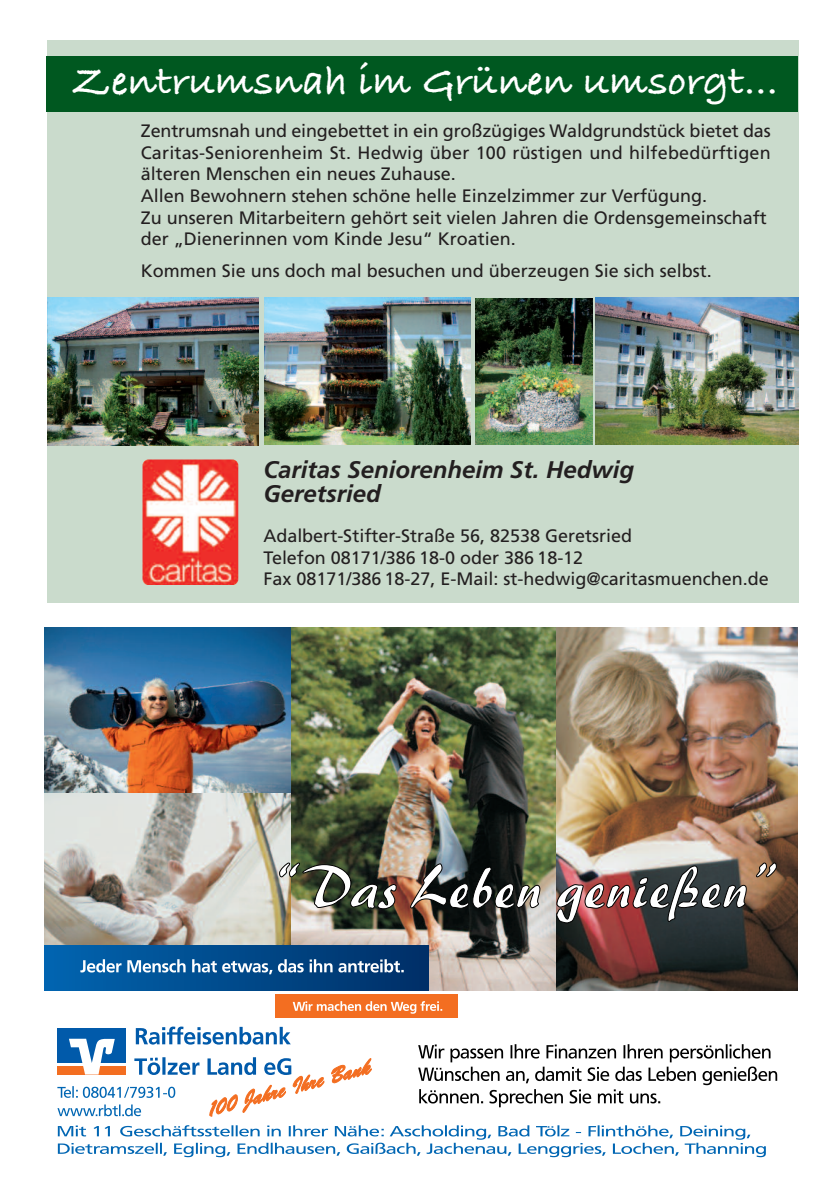
<style>
.page{position:relative;width:840px;height:1191px;background:#fff}
.page>*{position:absolute;margin:0;border:0;box-sizing:border-box;transform-origin:0 0}
.t1{font:43px "Bradley Hand ITCTT Bold";color:#fff}
.t2{font:italic 700 24px/24px "Frutiger";color:#231f20}
.t3{font:18px/21.6px "Frutiger";color:#231f20}
</style>
<div class="page">
<div style="left:47px;top:40px;width:751px;height:562px;background:#cadbcc"></div>
<img style="left:142px;top:459px;width:96px;height:126px;border-radius:6px">
<img style="left:48px;top:298px;width:211px;height:147px">
<img style="left:475px;top:298px;width:116px;height:146px">
<img style="left:264px;top:297px;width:206px;height:147px">
<div style="left:46px;top:57px;width:751px;height:55px;background:#005820"></div>
<img style="left:595px;top:298px;width:202px;height:146px">
<img style="left:290px;top:627px;width:265px;height:363px">
<img style="left:44px;top:627px;width:246px;height:318px">
<img style="left:555px;top:627px;width:241px;height:363px">
<svg style="left:58px;top:1125px;width:707px;height:32px"></svg>
<div style="left:44px;top:945px;width:384px;height:45px;background:linear-gradient(to right,#0165b0,#002f67)"></div>
<svg style="left:80px;top:959px;width:323px;height:15px"></svg>
<div style="left:274px;top:994px;width:183px;height:23px;background:#f36e21"></div>
<svg style="left:292px;top:1001px;width:150px;height:12px"></svg>
<svg style="left:418px;top:1044px;width:358px;height:63px"></svg>
<svg style="left:57px;top:1026px;width:314px;height:90px"></svg>
<img style="left:279px;top:862px;width:497px;height:61px">
<h1 class="t1" style="left:73px;top:57px;width:706px">Zentrumsnah im Grünen umsorgt...</h1>
<p class="t3" style="left:141px;top:122px;width:631px">Zentrumsnah und eingebettet in ein großzügiges Waldgrundstück bietet das Caritas-Seniorenheim St. Hedwig über 100 rüstigen und hilfebedürftigen älteren Menschen ein neues Zuhause.<br>Allen Bewohnern stehen schöne helle Einzelzimmer zur Verfügung.<br>Zu unseren Mitarbeitern gehört seit vielen Jahren die Ordensgemeinschaft der „Dienerinnen vom Kinde Jesu“ Kroatien.</p>
<p class="t3" style="left:141px;top:261px;width:572px">Kommen Sie uns doch mal besuchen und überzeugen Sie sich selbst.</p>
<h2 class="t2" style="left:263px;top:459px;width:372px">Caritas Seniorenheim St. Hedwig<br>Geretsried</h2>
<p class="t3" style="left:263px;top:526px;width:506px">Adalbert-Stifter-Straße 56, 82538 Geretsried<br>Telefon 08171/386 18-0 oder 386 18-12<br>Fax 08171/386 18-27, E-Mail: st-hedwig@caritasmuenchen.de</p>
</div>
